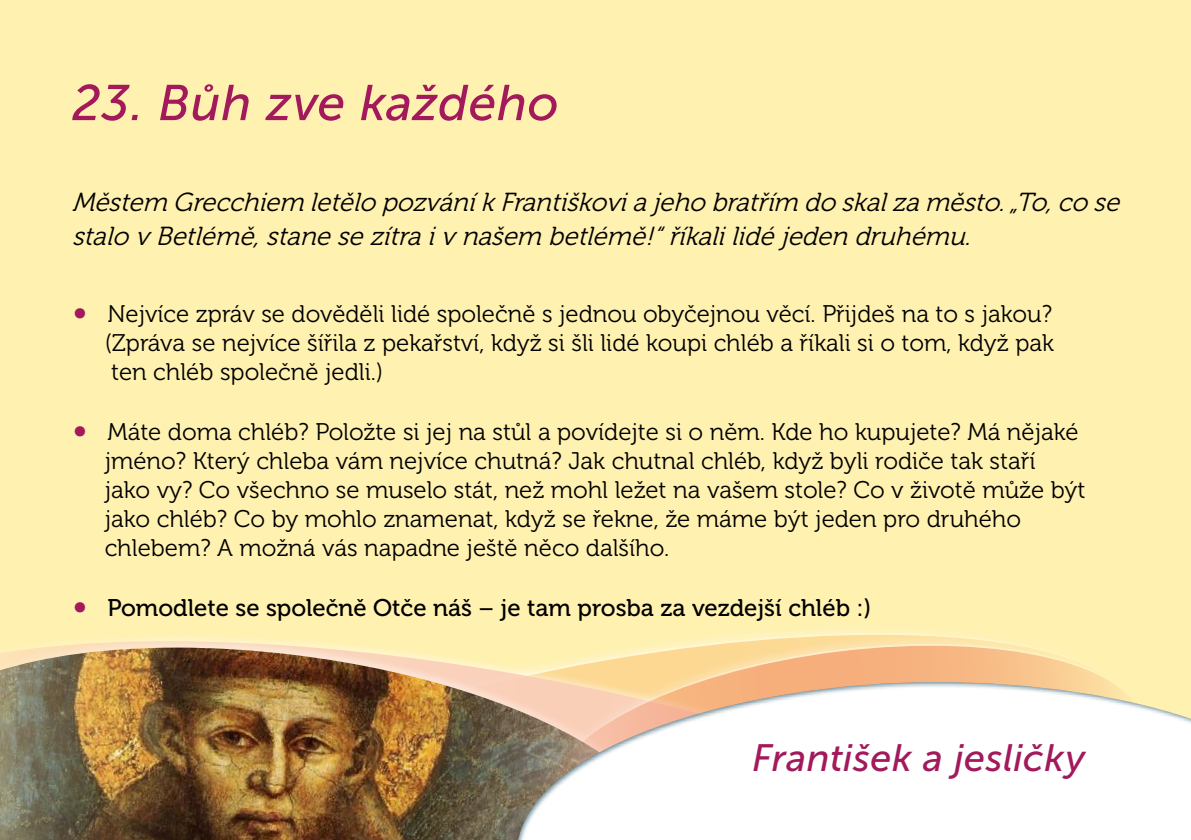
<style>
.page{position:relative;width:1191px;height:840px;background:#fff}
.page>*{position:absolute;margin:0;border:0;box-sizing:border-box;transform-origin:0 0}
.t1{font:italic 50px "Museo Sans 500";letter-spacing:.01em;color:#a21a5b}
.t2{font:italic 38px "Museo Sans 500";letter-spacing:.01em;color:#a21a5b}
.t3{font:italic 26px/34px "Museo 300";color:#000}
.t4{font:24px/28.8px "Museo 300";color:#000;text-align:justify}
.t5{font:24px "Museo 500";color:#000}
.s1{font-size:36px;color:#a21a5b}
.s2{font-family:"Museo 300";font-size:36px;color:#a21a5b}
</style>
<div class="page">
<div style="left:0;top:0;width:1191px;height:839px;background:#fff1b0"></div>
<svg style="left:53px;top:637px;width:300px;height:10px;fill:#fff1be"></svg>
<img style="left:0;top:647px;width:524px;height:192px">
<svg style="left:544px;top:631px;width:542px;height:38px"></svg>
<div style="left:497px;top:669px;width:694px;height:170px;background:#3e6a7e;opacity:.75"></div>
<h1 class="t1" style="left:72px;top:75px;width:488px">23. Bůh zve každého</h1>
<p class="t3" style="left:72px;top:185px;width:1056px">Městem Grecchiem letělo pozváníkFrantiškoviaj eho bratřím do skalzaměsto.„To,co se stalo vBetlémě,stanesezítraivnašem betlémě!“říkalilidéj eden druhému.</p>
<p class="t4" style="left:105px;top:300px;width:950px;text-indent:-33px"><span class="s1">•</span> Nejvíce zpráv se dověděli lidé společně s jednou obyčejnou věcí. Přijdeš na to s jakou? (Zpráva se nejvíce šířila z pekařství, když si šli lidé koupi chléb a říkali si o tom, když pak ten chléb společně jedli.)</p>
<p class="t4" style="left:105px;top:418px;width:982px;text-align:left;text-indent:-33px"><span class="s1">•</span> Máte doma chléb? Položte si jej na stůl a povídejte si o něm. Kde ho kupujete? Má nějaké jméno? Který chleba vám nejvíce chutná? Jak chutnal chléb, když byli rodiče tak staří jako vy? Co všechno se muselo stát, než mohl ležet na vašem stole? Co v životě může být jako chléb? Co by mohlo znamenat, když se řekne, že máme být jeden pro druhého chlebem? A možná vás napadne ještě něco dalšího.</p>
<p class="t5" style="left:72px;top:594px;width:801px"><span class="s2">•</span> Pomodlete se společně Otče náš – je tam prosba za vezdejší chléb :)</p>
<h2 class="t2" style="left:752px;top:736px;width:334px">František a jesličky</h2>
</div>
